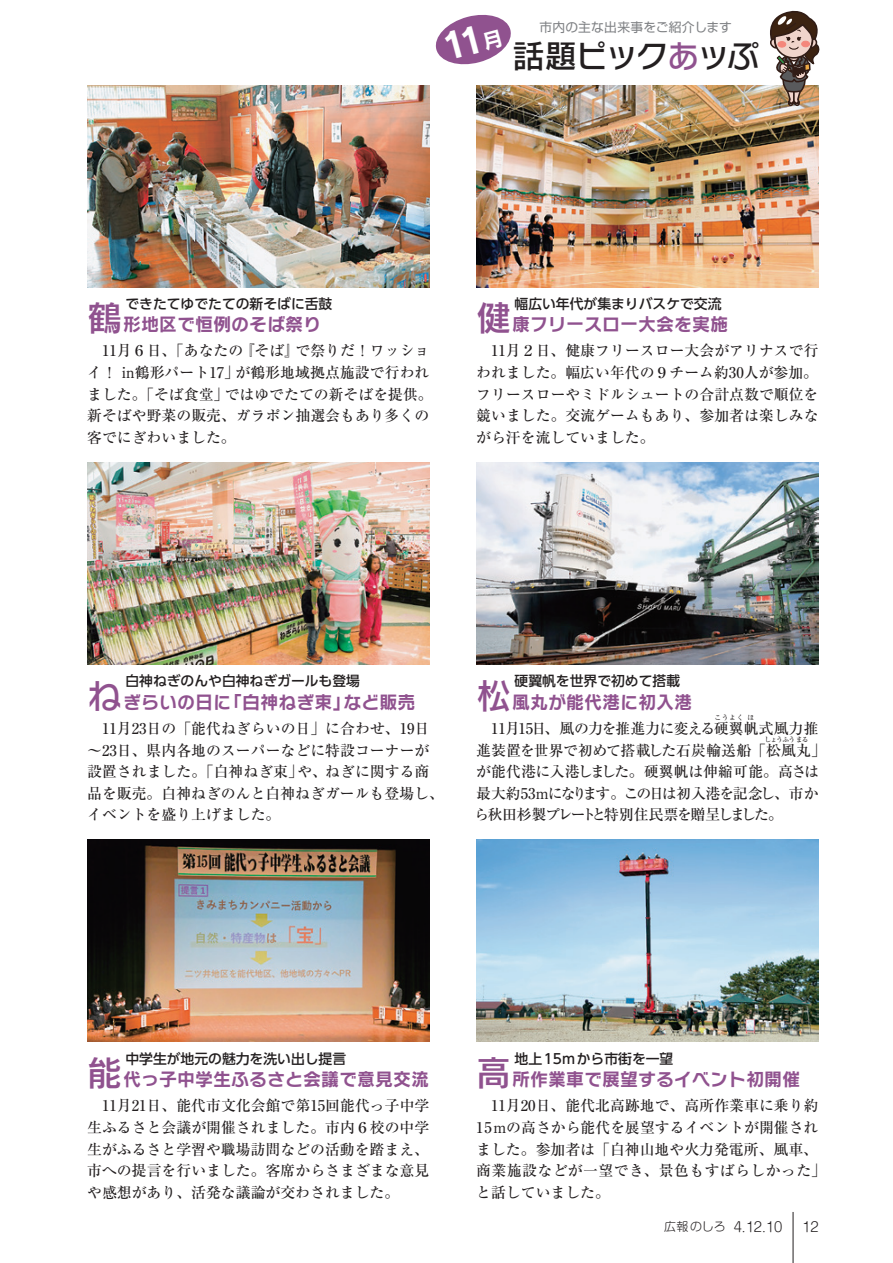
<style>
.page{position:relative;width:893px;height:1263px;background:#fff}
.page>*{position:absolute;margin:0;border:0;box-sizing:border-box;transform-origin:0 0}
.t1{font:32.25px "Rodin NTLG Pro DB";letter-spacing:-.055em;color:#231f20}
.t2{font:18px "Rodin NTLG Pro B";color:#90528f}
.t3{font:500 14.85px/21.6px "Ryumin Pro";color:#231f20}
.t4{font:500 14.85px/21.6px "Ryumin Pro";letter-spacing:-.03em;color:#231f20}
.t5{font:500 13.8px "UD Shin Go Pro";color:#231f20}
.t6{font:300 13.5px "Shin M Go Pro";color:#231f20}
.t7{font:12.75px "Shin Go Pr 6";letter-spacing:.015em;color:#808285}
.t8{font:300 12px "Shin M Go Pro";letter-spacing:.01em;color:#231f20}
.t9{font:500 6.75px "Ryumin Pro";letter-spacing:-.09em;color:#231f20}
.s1{color:#90528f}
.s2{font-family:"Rodin NTLG Pro DB";font-size:34.95px}
</style>
<div class="page">
<hr style="left:0;top:472px;width:1px;height:791px;background:#bfbfbf">
<img style="left:87px;top:840px;width:342px;height:202px">
<img style="left:476px;top:840px;width:343px;height:202px">
<img style="left:87px;top:462px;width:342px;height:202px">
<img style="left:476px;top:462px;width:343px;height:202px">
<img style="left:87px;top:85px;width:342px;height:202px">
<img style="left:476px;top:85px;width:343px;height:202px">
<svg style="left:764px;top:10px;width:56px;height:97px"></svg>
<hr style="left:793px;top:1212px;width:1px;height:51px;background:#231f20">
<svg style="left:435px;top:14px;width:76px;height:51px"></svg>
<p class="t7" style="left:539px;top:17px;width:194px">市内の主な出来事をご紹介します</p>
<h1 class="t1" style="left:512px;top:34px;width:248px">話題ピック<span class="s1">あ</span>ッぷ</h1>
<p class="t5" style="left:125px;top:292px;width:208px">できたてゆでたての新そばに舌鼓</p>
<p class="t3" style="left:295px;top:339px;width:135px">で祭りだ！ワッショ</p>
<p class="t2" style="left:87px;top:313px;width:235px"><span class="s2">鶴</span>形地区で恒例のそば祭り</p>
<p class="t3" style="left:240px;top:339px;width:61px">『そば』</p>
<p class="t3" style="left:235px;top:339px;width:196px;text-indent:-148px">　11月６日、「あなたの<br>が鶴形地域拠点施設で行われ</p>
<p class="t3" style="left:225px;top:361px;width:210px;text-indent:-138px">イ！ in鶴形パート17」<br>ではゆでたての新そばを提供。</p>
<p class="t3" style="left:87px;top:382px;width:344px">ました。「そば食堂」<br>新そばや野菜の販売、ガラポン抽選会もあり多くの客でにぎわいました。</p>
<p class="t5" style="left:514px;top:292px;width:209px">幅広い年代が集まりバスケで交流</p>
<p class="t3" style="left:476px;top:339px;width:344px;text-align:justify">　11月２日、健康フリースロー大会がアリナスで行われました。幅広い年代の９チーム約30人が参加。フリースローやミドルシュートの合計点数で順位を競いました。交流ゲームもあり、参加者は楽しみながら汗を流していました。</p>
<p class="t2" style="left:476px;top:313px;width:253px"><span class="s2">健</span>康フリースロー大会を実施</p>
<p class="t5" style="left:125px;top:670px;width:236px">白神ねぎのんや白神ねぎガールも登場</p>
<p class="t3" style="left:87px;top:716px;width:344px;text-align:right">　11月23日の「能代ねぎらいの日」に合わせ、19日～23日、県内各地のスーパーなどに特設コーナーがや、ねぎに関する商</p>
<p class="t2" style="left:87px;top:690px;width:145px"><span class="s2">ね</span>ぎらいの日に</p>
<p class="t2" style="left:224px;top:690px;width:127px">「白神ねぎ束」</p>
<p class="t2" style="left:344px;top:690px;width:73px">など販売</p>
<p class="t3" style="left:87px;top:760px;width:358px">設置されました。「白神ねぎ束」<br>品を販売。白神ねぎのんと白神ねぎガールも登場し、イベントを盛り上げました。</p>
<p class="t5" style="left:514px;top:670px;width:167px">硬翼帆を世界で初めて搭載</p>
<p class="t4" style="left:474px;top:716px;width:353px">　11月15日、風の力を推進力に変える硬翼帆式風力推進装置を世界で初めて搭載した石炭輸送船「松風丸「が能代港に入港しました。硬翼帆は伸縮可能。高さは最大約53mになります。この日は初入港を記念し、市から秋田杉製プレートと特別住民票を贈呈しました。</p>
<p class="t2" style="left:476px;top:690px;width:217px"><span class="s2">松</span>風丸が能代港に初入港</p>
<p class="t9" style="left:714px;top:712px;width:31px">こうよく</p>
<p class="t9" style="left:747px;top:712px;width:8px">ほ</p>
<p class="t9" style="left:764px;top:734px;width:46px">しょうふうまる</p>
<p class="t5" style="left:125px;top:1047px;width:222px">中学生が地元の魅力を洗い出し提言</p>
<p class="t3" style="left:87px;top:1094px;width:344px;text-align:justify">　11月21日、能代市文化会館で第15回能代っ子中学生ふるさと会議が開催されました。市内６校の中学生がふるさと学習や職場訪問などの活動を踏まえ、市への提言を行いました。客席からさまざまな意見や感想があり、活発な議論が交わされました。</p>
<p class="t2" style="left:87px;top:1067px;width:343px"><span class="s2">能</span>代っ子中学生ふるさと会議で意見交流</p>
<p class="t5" style="left:514px;top:1047px;width:160px">地上15mから市街を一望</p>
<p class="t3" style="left:476px;top:1094px;width:351px">　11月20日、能代北高跡地で、高所作業車に乗り約<br>15mの高さから能代を展望するイベントが開催されました。参加者は「白神山地や火力発電所、風車、商業施設などが一望でき、景色もすばらしかった「と話していました。</p>
<p class="t2" style="left:476px;top:1067px;width:325px"><span class="s2">高</span>所作業車で展望するイベント初開催</p>
<p class="t8" style="left:664px;top:1217px;width:63px">広報のしろ</p>
<p class="t6" style="left:734px;top:1215px;width:50px">4.12.10</p>
<p class="t6" style="left:803px;top:1215px;width:17px">12</p>
</div>
